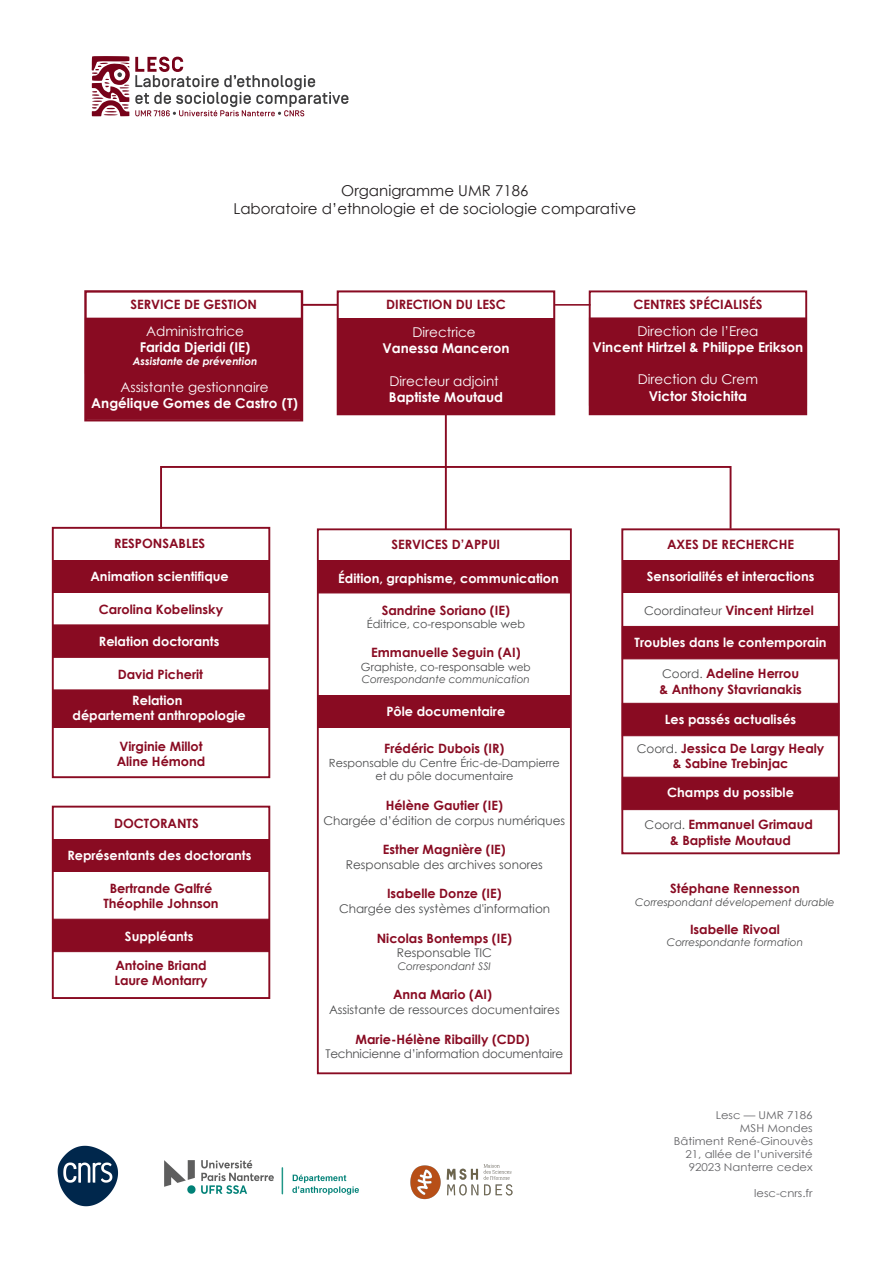
<style>
.page{position:relative;width:893px;height:1263px;background:#fff}
.page>*{position:absolute;margin:0;border:0;box-sizing:border-box;transform-origin:0 0}
.t1{font:15px/18px "Century Gothic";color:#231f20;text-align:center}
.t2{font:700 13.5px "Century Gothic";color:#fff}
.t3{font:13.5px "Century Gothic";color:#fff}
.t4{font:700 12.9px/15.5px "Century Gothic";color:#890b22}
.t5{font:700 12.9px/15.5px "Century Gothic";color:#fff;text-align:center}
.t6{font:12px "Century Gothic";color:#4b4c4d}
.t7{font:12px "Century Gothic";letter-spacing:-.02em;color:#4b4c4d}
.t8{font:11.25px/13.5px "Century Gothic";color:#4b4c4d;text-align:center}
.t9{font:10.8px/12.9px "Century Gothic";color:#636366;text-align:right;scale:1.07 1}
.t10{font:italic 10.5px "Century Gothic";color:#4b4c4d}
.t11{font:italic 700 10.5px "Century Gothic";color:#fff}
.s1{font-weight:400;font-size:12px;color:#4b4c4d}
.s2{font-size:10.5px}
</style>
<div class="page">
<svg style="left:92px;top:56px;width:256px;height:60px"></svg>
<div style="left:318px;top:695px;width:252px;height:33px;background:#890b22"></div>
<div style="left:318px;top:560px;width:253px;height:33px;background:#890b22"></div>
<div style="left:317px;top:528px;width:255px;height:546px;border:2px solid #890b22"></div>
<div style="left:622px;top:560px;width:217px;height:33px;background:#890b22"></div>
<div style="left:621px;top:528px;width:219px;height:326px;border:2px solid #890b22"></div>
<div style="left:622px;top:626px;width:217px;height:33px;background:#890b22;border:1px solid #890b22"></div>
<div style="left:622px;top:703px;width:217px;height:33px;background:#890b22;border:1px solid #890b22"></div>
<div style="left:622px;top:777px;width:217px;height:33px;background:#890b22;border:1px solid #890b22"></div>
<div style="left:53px;top:561px;width:216px;height:32px;background:#890b22"></div>
<div style="left:52px;top:527px;width:218px;height:251px;border:2px solid #890b22"></div>
<div style="left:52px;top:624px;width:218px;height:34px;background:#890b22;border:1px solid #890b22"></div>
<div style="left:53px;top:690px;width:216px;height:38px;background:#890b22"></div>
<div style="left:52px;top:689px;width:218px;height:34px;border:1px solid #890b22"></div>
<hr style="left:445px;top:357px;width:2px;height:172px;background:#890b22">
<svg style="left:159px;top:465px;width:573px;height:66px"></svg>
<div style="left:85px;top:318px;width:217px;height:101px;background:#890b22"></div>
<div style="left:84px;top:290px;width:219px;height:131px;border:2px solid #890b22"></div>
<div style="left:338px;top:318px;width:216px;height:96px;background:#890b22"></div>
<div style="left:337px;top:290px;width:218px;height:125px;border:2px solid #890b22"></div>
<div style="left:590px;top:318px;width:216px;height:96px;background:#890b22"></div>
<div style="left:589px;top:317px;width:218px;height:89px;border:2px solid #890b22"></div>
<div style="left:589px;top:290px;width:218px;height:125px;border:2px solid #890b22"></div>
<hr style="left:302px;top:304px;width:35px;height:2px;background:#890b22">
<hr style="left:555px;top:304px;width:35px;height:2px;background:#890b22">
<div style="left:53px;top:839px;width:216px;height:33px;background:#890b22"></div>
<div style="left:52px;top:806px;width:218px;height:193px;border:2px solid #890b22"></div>
<div style="left:52px;top:919px;width:218px;height:33px;background:#890b22;border:1px solid #890b22"></div>
<img style="left:164px;top:1160px;width:110px;height:33px">
<img style="left:292px;top:1174px;width:67px;height:21px">
<svg style="left:282px;top:1168px;width:1px;height:26px"></svg>
<img style="left:57px;top:1145px;width:62px;height:62px">
<img style="left:410px;top:1164px;width:103px;height:36px">
<p class="t1" style="left:233px;top:182px;width:404px">Organigramme UMR 7186<br>Laboratoire d’ethnologie et de sociologie comparative</p>
<p class="t4" style="left:130px;top:296px;width:128px">SERVICE DE GESTION</p>
<p class="t3" style="left:146px;top:321px;width:99px">Administratrice</p>
<p class="t2" style="left:140px;top:337px;width:112px">Farida Djeridi (IE)</p>
<p class="t11" style="left:133px;top:353px;width:126px">Assistante de prévention</p>
<p class="t3" style="left:120px;top:377px;width:150px">Assistante gestionnaire</p>
<p class="t2" style="left:91px;top:393px;width:208px">Angélique Gomes de Castro (T)</p>
<p class="t4" style="left:386px;top:296px;width:121px">DIRECTION DU LESC</p>
<p class="t3" style="left:412px;top:323px;width:65px">Directrice</p>
<p class="t2" style="left:382px;top:338px;width:129px">Vanessa Manceron</p>
<p class="t3" style="left:389px;top:371px;width:111px">Directeur adjoint</p>
<p class="t2" style="left:389px;top:387px;width:116px">Baptiste Moutaud</p>
<p class="t4" style="left:633px;top:296px;width:131px">CENTRES SPÉCIALISÉS</p>
<p class="t3" style="left:637px;top:321px;width:123px">Direction de l’Erea</p>
<p class="t2" style="left:593px;top:337px;width:212px">Vincent Hirtzel &amp; Philippe Erikson</p>
<p class="t3" style="left:638px;top:370px;width:122px">Direction du Crem</p>
<p class="t2" style="left:649px;top:385px;width:100px">Victor Stoichita</p>
<p class="t4" style="left:114px;top:535px;width:93px">RESPONSABLES</p>
<p class="t5" style="left:90px;top:568px;width:140px">Animation scientifique</p>
<p class="t4" style="left:99px;top:601px;width:126px">Carolina Kobelinsky</p>
<p class="t5" style="left:99px;top:633px;width:122px">Relation doctorants</p>
<p class="t4" style="left:118px;top:665px;width:87px">David Picherit</p>
<p class="t5" style="left:73px;top:692px;width:175px">Relation<br>département anthropologie</p>
<p class="t4" style="left:117px;top:737px;width:90px">Virginie Millot<br>Aline Hémond</p>
<p class="t4" style="left:114px;top:815px;width:86px">DOCTORANTS</p>
<p class="t5" style="left:67px;top:847px;width:186px">Représentants des doctorants</p>
<p class="t4" style="left:103px;top:880px;width:117px;text-align:center">Bertrande Galfré<br>Théophile Johnson</p>
<p class="t5" style="left:125px;top:928px;width:70px">Suppléants</p>
<p class="t4" style="left:114px;top:957px;width:95px">Antoine Briand<br>Laure Montarry</p>
<p class="t4" style="left:391px;top:536px;width:110px">SERVICES D’APPUI</p>
<p class="t4" style="left:667px;top:536px;width:129px">AXES DE RECHERCHE</p>
<p class="t5" style="left:647px;top:568px;width:169px">Sensorialités et interactions</p>
<p class="t4" style="left:644px;top:602px;width:171px"><span class="s1">Coordinateur</span> Vincent Hirtzel</p>
<p class="t5" style="left:635px;top:634px;width:193px">Troubles dans le contemporain</p>
<p class="t4" style="left:659px;top:665px;width:144px"><span class="s1">Coord.</span> Adeline Herrou &amp; Anthony Stavrianakis</p>
<p class="t5" style="left:665px;top:710px;width:133px">Les passés actualisés</p>
<p class="t4" style="left:637px;top:740px;width:189px;text-align:center"><span class="s1">Coord.</span> Jessica De Largy Healy &amp; Sabine Trebinjac</p>
<p class="t5" style="left:667px;top:784px;width:128px">Champs du possible</p>
<p class="t4" style="left:645px;top:816px;width:170px;text-align:center"><span class="s1">Coord.</span> Emmanuel Grimaud &amp; Baptiste Moutaud</p>
<p class="t5" style="left:338px;top:570px;width:222px">Édition, graphisme, communication</p>
<p class="t4" style="left:382px;top:602px;width:130px">Sandrine Soriano (IE)</p>
<p class="t8" style="left:367px;top:617px;width:160px">Éditrice, co-responsable web</p>
<p class="t4" style="left:371px;top:644px;width:151px">Emmanuelle Seguin (AI)</p>
<p class="t8" style="left:361px;top:660px;width:171px">Graphiste, co-responsable <span class="s2">web</span></p>
<p class="t10" style="left:362px;top:672px;width:170px">Correspondante communication</p>
<p class="t5" style="left:386px;top:703px;width:120px">Pôle documentaire</p>
<p class="t4" style="left:384px;top:740px;width:122px">Frédéric Dubois (IR)</p>
<p class="t8" style="left:329px;top:756px;width:232px">Responsable du Centre Éric-de-Dampierre et du pôle documentaire</p>
<p class="t4" style="left:386px;top:797px;width:119px">Hélène Gautier (IE)</p>
<p class="t6" style="left:324px;top:812px;width:243px">Chargée d’édition de corpus numériques</p>
<p class="t4" style="left:383px;top:841px;width:124px">Esther Magnière (IE)</p>
<p class="t6" style="left:346px;top:856px;width:199px">Responsable des archives sonores</p>
<p class="t4" style="left:387px;top:885px;width:116px">Isabelle Donze (IE)</p>
<p class="t6" style="left:339px;top:900px;width:213px">Chargée des systèmes d'information</p>
<p class="t4" style="left:377px;top:930px;width:137px">Nicolas Bontemps (IE)</p>
<p class="t6" style="left:397px;top:944px;width:97px">Responsable TIC</p>
<p class="t10" style="left:398px;top:958px;width:95px">Correspondant SSI</p>
<p class="t4" style="left:393px;top:986px;width:100px">Anna Mario (AI)</p>
<p class="t6" style="left:329px;top:1001px;width:232px">Assistante de ressources documentaires</p>
<p class="t4" style="left:355px;top:1031px;width:176px">Marie-Hélène Ribailly (CDD)</p>
<p class="t7" style="left:325px;top:1045px;width:239px">Technicienne d’information documentaire</p>
<p class="t4" style="left:670px;top:880px;width:131px">Stéphane Rennesson</p>
<p class="t10" style="left:635px;top:894px;width:201px">Correspondant dévelopement durable</p>
<p class="t4" style="left:690px;top:921px;width:91px">Isabelle Rivoal</p>
<p class="t10" style="left:667px;top:935px;width:138px">Correspondante formation</p>
<p class="t9" style="left:674px;top:1109px;width:131px">Lesc — UMR 7186<br>MSH Mondes<br>Bâtiment René-Ginouvès<br>21, allée de l’université<br>92023 Nanterre cedex</p>
<p class="t9" style="left:754px;top:1186px;width:56px">lesc-cnrs.fr</p>
</div>
